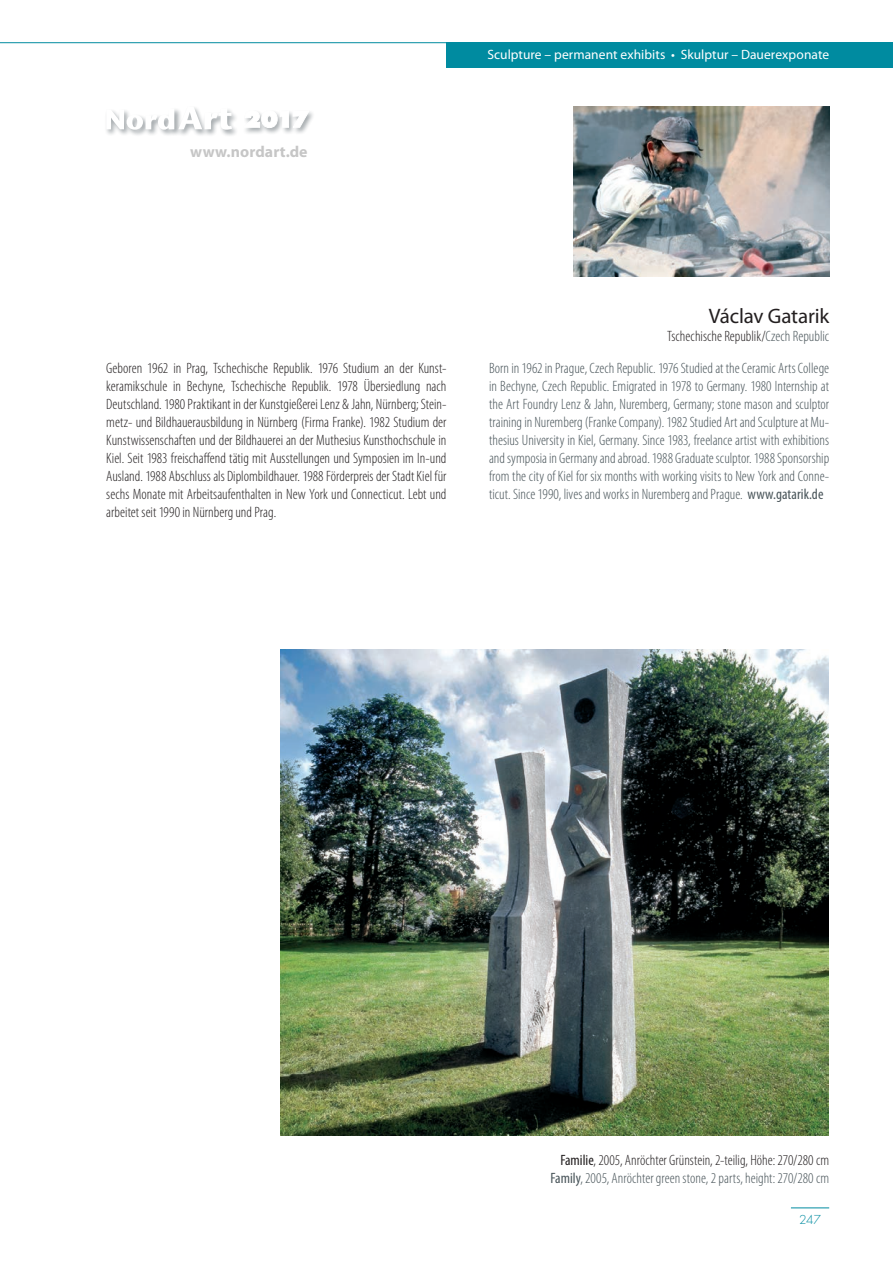
<style>
.page{position:relative;width:893px;height:1263px;background:#fff}
.page>*{position:absolute;margin:0;border:0;box-sizing:border-box;transform-origin:0 0}
.t1{font:21px "Myriad Pro";letter-spacing:-.01em;color:#231f20}
.t2{font:700 15.9px "Myriad Pro";letter-spacing:.005em;color:#c6c6c6}
.t3{font:300 condensed 15px/18px "Myriad Pro";color:#485459;text-align:right}
.t4{font:300 condensed 15px/18px "Myriad Pro";color:#231f20;text-align:justify}
.t5{font:13.5px "Myriad Pro";letter-spacing:.005em;color:#fff}
.t6{font:300 12px "Futura Std";color:#008ba0}
.s1{color:#485459}
.s2{font-weight:400}
.s3{font-weight:400;color:#231f20}
.s4{color:#231f20}
</style>
<div class="page">
<div style="left:446px;top:43px;width:447px;height:25px;background:#008ba0"></div>
<hr style="left:0;top:42px;width:446px;height:1px;background:#008ba0">
<hr style="left:791px;top:1207px;width:38px;height:1px;background:#008ba0">
<div style="left:105px;top:107px;width:77px;height:30px;background:#0b1a22;opacity:.75"></div>
<div style="left:177px;top:105px;width:62px;height:32px;background:#0b1a22;opacity:.75"></div>
<svg style="left:106px;top:106px;width:126px;height:24px"></svg>
<div style="left:242px;top:109px;width:74px;height:26px;background:#0b1a22;opacity:.75"></div>
<svg style="left:243px;top:111px;width:66px;height:17px"></svg>
<img style="left:574px;top:106px;width:255px;height:170px">
<img style="left:281px;top:650px;width:548px;height:486px">
<p class="t2" style="left:190px;top:142px;width:119px">www.nordart.de</p>
<p class="t5" style="left:487px;top:46px;width:343px">Sculpture – permanent exhibits • Skulptur – Dauerexponate</p>
<h1 class="t1" style="left:709px;top:303px;width:122px">Václav Gatarik</h1>
<p class="t4" style="left:667px;top:327px;width:164px">Tschechische Republik/<span class="s1">Czech Republic</span></p>
<p class="t4" style="left:106px;top:359px;width:342px">Geboren 1962 in Prag, Tschechische Republik. 1976 Studium an der Kunst&shy;keramikschule in Bechyne, Tschechische Republik. 1978 Übersiedlung nach Deutschland. 1980 Praktikant in der Kunstgießerei Lenz &amp; Jahn, Nürnberg; Stein&shy;metz- und Bildhauerausbildung in Nürnberg (Firma Franke). 1982 Studium der Kunstwissenschaften und der Bildhauerei an der Muthesius Kunsthochschule in Kiel. Seit 1983 freischaffend tätig mit Ausstellungen und Symposien im In-und Ausland. 1988 Abschluss als Diplombildhauer. 1988 Förderpreis der Stadt Kiel für sechs Monate mit Arbeitsaufenthalten in New York und Connecticut. Lebt und arbeitet seit 1990 in Nürnberg und Prag.</p>
<p class="t3" style="left:489px;top:359px;width:342px;text-align:justify">Born in 1962 in Prague, Czech Republic. 1976 Studied at the Ceramic Arts College in Bechyne, Czech Republic. Emigrated in 1978 to Germany. 1980 Internship at the Art Foundry Lenz &amp; Jahn, Nuremberg, Germany; stone mason and sculptor training in Nuremberg (Franke Company). 1982 Studied Art and Sculpture at Mu&shy;thesius University in Kiel, Germany. Since 1983, freelance artist with exhibitions and symposia in Germany and abroad. 1988 Graduate sculptor. 1988 Sponsorship from the city of Kiel for six months with working visits to New York and Conne&shy;ticut. Since 1990, lives and works in Nuremberg and Prague. <span class="s2">www.gatarik.de</span></p>
<p class="t3" style="left:550px;top:1151px;width:280px"><span class="s3">Familie</span><span class="s4">, 2005, Anröchter Grünstein, 2-teilig, Höhe: 270/280 cm<br></span><span class="s2">Family</span>, 2005, Anröchter green stone, 2 parts, height: 270/280 cm</p>
<p class="t6" style="left:799px;top:1212px;width:23px">247</p>
</div>
